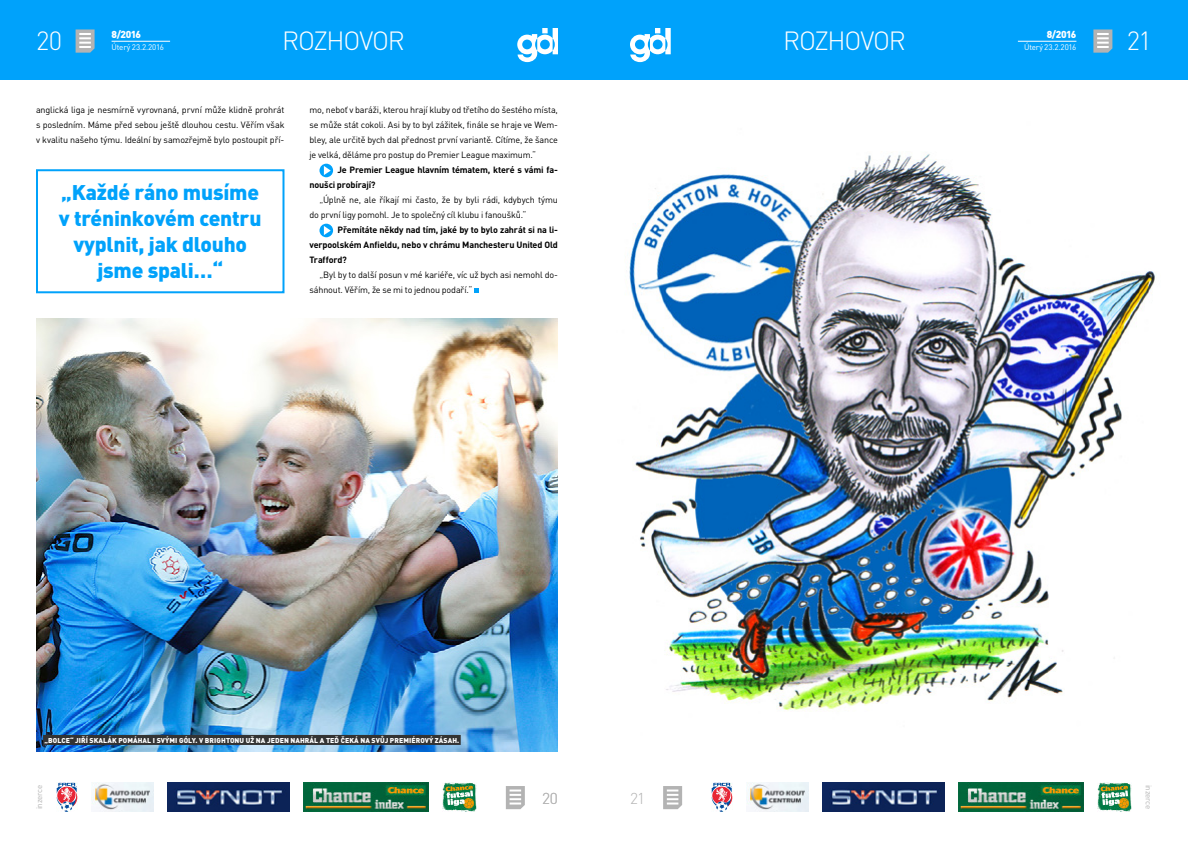
<style>
.page{position:relative;width:1188px;height:842px;background:#fff}
.page>*{position:absolute;margin:0;border:0;box-sizing:border-box;transform-origin:0 0}
.t1{font:300 26px "DIN Pro";letter-spacing:-.05em;color:#fff}
.t2{font:900 21px/26px "DIN Pro";letter-spacing:-.01em;color:#00a2fb;text-align:center}
.t3{font:300 15.6px "DIN Pro";color:#b3b3b3}
.t4{font:900 10px "DIN Pro";letter-spacing:-.055em;color:#fff}
.t5{font:9px/15px "DIN Pro";letter-spacing:-.02em;color:#000;text-align:justify}
.t6{font:700 9px/15px "DIN Pro";letter-spacing:-.02em;color:#000}
.t7{font:8px "DIN Pro";letter-spacing:-.02em;color:#fff}
.t8{font:8px "DIN Pro";letter-spacing:-.025em;color:#b3b3b3}
.t9{font:900 7px "DIN Pro";letter-spacing:.01em;color:#fff}
</style>
<div class="page">
<div style="left:594px;top:0;width:594px;height:80px;background:#00a2fb"></div>
<div style="left:0;top:0;width:594px;height:80px;background:#00a2fb"></div>
<svg style="left:630px;top:28px;width:41px;height:34px"></svg>
<svg style="left:1093px;top:29px;width:19px;height:24px"></svg>
<svg style="left:517px;top:28px;width:41px;height:34px"></svg>
<svg style="left:76px;top:29px;width:19px;height:24px"></svg>
<svg style="left:663px;top:786px;width:19px;height:23px"></svg>
<svg style="left:506px;top:786px;width:19px;height:23px"></svg>
<img style="left:56px;top:782px;width:21px;height:30px">
<img style="left:91px;top:782px;width:62px;height:30px">
<img style="left:303px;top:782px;width:125px;height:30px">
<img style="left:712px;top:782px;width:21px;height:30px">
<img style="left:442px;top:782px;width:34px;height:30px">
<img style="left:1098px;top:782px;width:34px;height:30px">
<img style="left:167px;top:782px;width:122px;height:30px">
<img style="left:747px;top:782px;width:62px;height:30px">
<img style="left:959px;top:782px;width:125px;height:30px">
<img style="left:823px;top:782px;width:122px;height:30px">
<hr style="left:1018px;top:41px;width:58px;height:1px;background:#fff">
<hr style="left:112px;top:41px;width:58px;height:1px;background:#fff">
<img style="left:629px;top:154px;width:526px;height:557px">
<img style="left:36px;top:318px;width:522px;height:434px">
<div style="left:43px;top:735px;width:418px;height:10px;background:#333"></div>
<svg style="left:320px;top:164px;width:13px;height:13px"></svg>
<svg style="left:324px;top:166px;width:7px;height:9px"></svg>
<svg style="left:320px;top:224px;width:13px;height:13px"></svg>
<svg style="left:324px;top:226px;width:7px;height:9px"></svg>
<svg style="left:474px;top:289px;width:5px;height:4px"></svg>
<div style="left:36px;top:169px;width:248px;height:124px;border:2px solid #00a2fb"></div>
<h1 class="t1" style="left:36px;top:23px;width:28px">20</h1>
<p class="t4" style="left:112px;top:28px;width:31px">8/2016</p>
<h1 class="t1" style="left:282px;top:23px;width:124px">ROZHOVOR</h1>
<h1 class="t1" style="left:783px;top:23px;width:124px">ROZHOVOR</h1>
<p class="t7" style="left:112px;top:42px;width:54px">Úterý 23.2.2016</p>
<p class="t5" style="left:36px;top:102px;width:250px">anglická liga je nesmírně vyrovnaná, první může klidně prohrát s posledním. Máme před sebou ještě dlouhou cestu. Věřím však v kvalitu našeho týmu. Ideální by samozřejmě bylo postoupit pří-</p>
<p class="t5" style="left:310px;top:102px;width:250px">mo, neboť v baráži, kterou hrají kluby od třetího do šestého místa, se může stát cokoli. Asi by to byl zážitek, finále se hraje ve Wem&shy;bley, ale určitě bych dal přednost první variantě. Cítíme, že šance je velká, děláme pro postup do Premier League maximum.“</p>
<p class="t6" style="left:310px;top:162px;width:250px;text-indent:28px">Je Premier League hlavním tématem, které s vámi fa&shy;noušci probírají?</p>
<p class="t5" style="left:310px;top:192px;width:250px;text-indent:10px">„Úplně ne, ale říkají mi často, že by byli rádi, kdybych týmu do první ligy pomohl. Je to společný cíl klubu i fanoušků.“</p>
<p class="t6" style="left:310px;top:222px;width:250px;text-align:justify;text-indent:28px">Přemítáte někdy nad tím, jaké by to bylo zahrát si na li&shy;verpoolském Anfieldu, nebo v chrámu Manchesteru United Old Trafford?</p>
<p class="t5" style="left:310px;top:267px;width:250px;text-indent:10px">„Byl by to další posun v mé kariéře, víc už bych asi nemohl do&shy;sáhnout. Věřím, že se mi to jednou podaří.“</p>
<h2 class="t2" style="left:59px;top:179px;width:204px">„Každé ráno musíme v tréninkovém centru vyplnit, jak dlouho jsme spali…“</h2>
<p class="t4" style="left:1047px;top:28px;width:31px">8/2016</p>
<p class="t7" style="left:1024px;top:42px;width:54px">Úterý 23.2.2016</p>
<h1 class="t1" style="left:1127px;top:23px;width:27px">21</h1>
<p class="t9" style="left:45px;top:735px;width:416px">„BOLCE“ JIŘÍ SKALÁK POMÁHAL I SVÝMI GÓLY. V BRIGHTONU UŽ NA JEDEN NAHRÁL A TEĎ ČEKÁ NA SVŮJ PREMIÉROVÝ ZÁSAH.</p>
<p class="t8" style="left:34px;top:809px;width:26px;rotate:-90deg">inzerce</p>
<h3 class="t3" style="left:542px;top:787px;width:17px">20</h3>
<h3 class="t3" style="left:630px;top:787px;width:17px">21</h3>
<p class="t8" style="left:1154px;top:785px;width:26px;rotate:90deg">inzerce</p>
</div>
